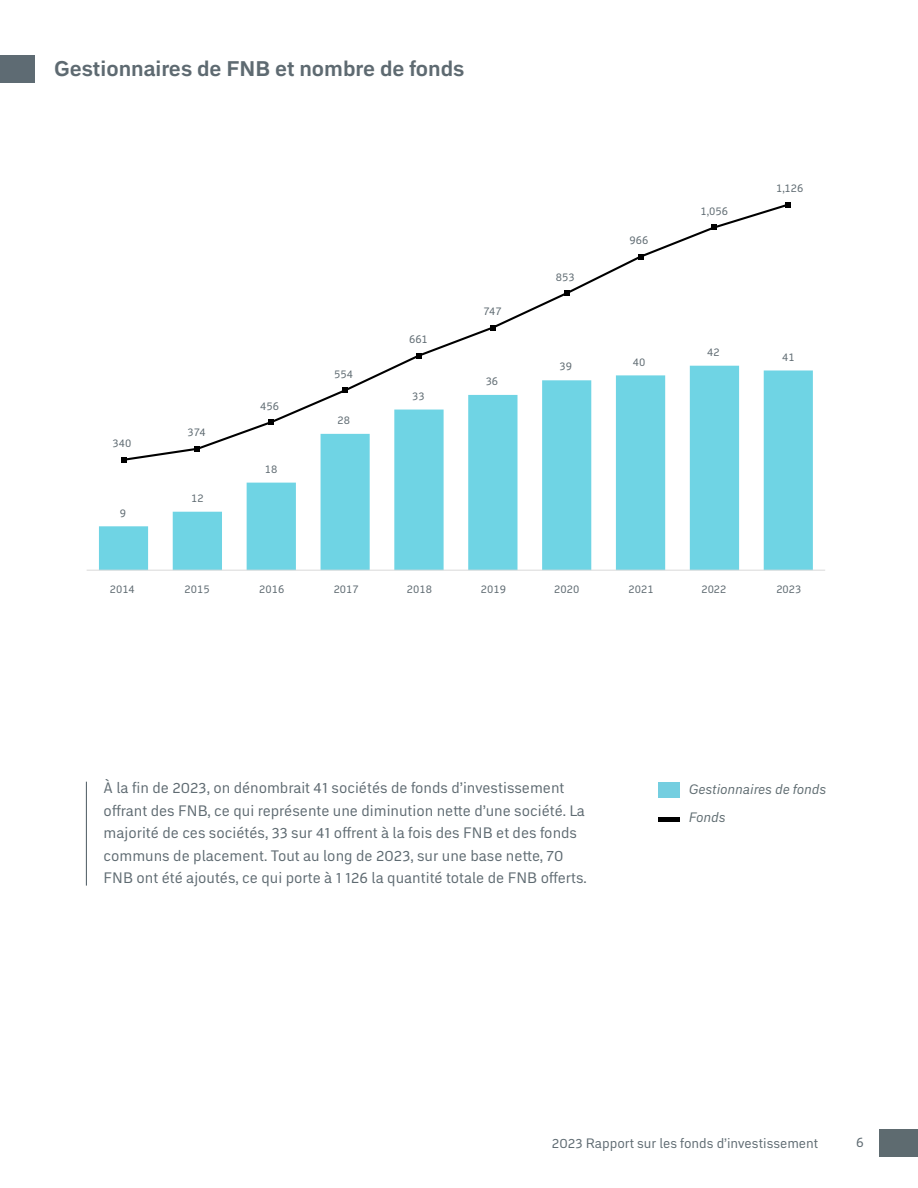
<style>
.page{position:relative;width:918px;height:1188px;background:#fff}
.page>*{position:absolute;margin:0;border:0;box-sizing:border-box;transform-origin:0 0}
.t1{font:700 21px "Embarcadero MVB Pro";color:#5e6a71}
.t2{font:15px/22.5px "Embarcadero MVB Pro";color:#5e6a71}
.t3{font:13.5px "Embarcadero MVB Pro";color:#5e6a71}
.t4{font:italic 13.5px/27.9px "Embarcadero MVB Pro";color:#5e6b70}
.t5{font:11.25px "Embarcadero MVB Pro";color:#5e6a71}
</style>
<div class="page">
<div style="left:880px;top:1130px;width:38px;height:27px;background:#5e6b70"></div>
<div style="left:0;top:55px;width:35px;height:27px;background:#5e6b73"></div>
<hr style="left:86px;top:782px;width:1px;height:104px;background:#5e6a71">
<svg style="left:99px;top:370px;width:714px;height:200px;fill:#6fd4e4"></svg>
<hr style="left:87px;top:570px;width:738px;height:1px;background:#d9d9d9">
<svg style="left:121px;top:202px;width:670px;height:260px"></svg>
<svg style="left:121px;top:457px;width:5px;height:6px"></svg>
<svg style="left:195px;top:446px;width:5px;height:5px"></svg>
<svg style="left:269px;top:420px;width:5px;height:5px"></svg>
<svg style="left:343px;top:388px;width:5px;height:5px"></svg>
<svg style="left:416px;top:353px;width:6px;height:5px"></svg>
<svg style="left:490px;top:325px;width:6px;height:5px"></svg>
<svg style="left:564px;top:291px;width:5px;height:5px"></svg>
<svg style="left:638px;top:254px;width:5px;height:5px"></svg>
<svg style="left:712px;top:225px;width:5px;height:5px"></svg>
<svg style="left:786px;top:202px;width:5px;height:5px"></svg>
<div style="left:658px;top:782px;width:21px;height:16px;background:#74cee0"></div>
<hr style="left:658px;top:817px;width:21px;height:4px;background:#000">
<h1 class="t1" style="left:54px;top:54px;width:412px">Gestionnaires de FNB et nombre de fonds</h1>
<p class="t5" style="left:112px;top:435px;width:20px">340</p>
<p class="t5" style="left:120px;top:505px;width:8px">9</p>
<p class="t5" style="left:188px;top:424px;width:20px">374</p>
<p class="t5" style="left:191px;top:490px;width:14px">12</p>
<p class="t5" style="left:260px;top:398px;width:20px">456</p>
<p class="t5" style="left:265px;top:461px;width:14px">18</p>
<p class="t5" style="left:334px;top:366px;width:20px">554</p>
<p class="t5" style="left:338px;top:412px;width:14px">28</p>
<p class="t5" style="left:409px;top:331px;width:20px">661</p>
<p class="t5" style="left:412px;top:388px;width:14px">33</p>
<p class="t5" style="left:483px;top:303px;width:20px">747</p>
<p class="t5" style="left:486px;top:373px;width:14px">36</p>
<p class="t5" style="left:556px;top:269px;width:20px">853</p>
<p class="t5" style="left:560px;top:359px;width:14px">39</p>
<p class="t5" style="left:630px;top:232px;width:20px">966</p>
<p class="t5" style="left:633px;top:354px;width:14px">40</p>
<p class="t5" style="left:701px;top:203px;width:29px">1,056</p>
<p class="t5" style="left:776px;top:180px;width:29px">1,126</p>
<p class="t5" style="left:707px;top:344px;width:14px">42</p>
<p class="t5" style="left:782px;top:349px;width:14px">41</p>
<p class="t5" style="left:110px;top:581px;width:27px">2014</p>
<p class="t5" style="left:185px;top:581px;width:27px">2015</p>
<p class="t5" style="left:259px;top:581px;width:27px">2016</p>
<p class="t5" style="left:334px;top:581px;width:27px">2017</p>
<p class="t5" style="left:407px;top:581px;width:27px">2018</p>
<p class="t5" style="left:481px;top:581px;width:27px">2019</p>
<p class="t5" style="left:554px;top:581px;width:27px">2020</p>
<p class="t5" style="left:629px;top:581px;width:27px">2021</p>
<p class="t5" style="left:701px;top:581px;width:27px">2022</p>
<p class="t5" style="left:776px;top:581px;width:27px">2023</p>
<p class="t2" style="left:104px;top:776px;width:485px">À la fin de 2023, on dénombrait 41 sociétés de fonds d’investissement offrant des FNB, ce qui représente une diminution nette d’une société. La majorité de ces sociétés, 33 sur 41 offrent à la fois des FNB et des fonds communs de placement. Tout au long de 2023, sur une base nette, 70<br>FNB ont été ajoutés, ce qui porte à 1 126 la quantité totale de FNB offerts.</p>
<p class="t4" style="left:689px;top:775px;width:139px">Gestionnaires de fonds<br>Fonds</p>
<p class="t3" style="left:552px;top:1134px;width:268px">2023 Rapport sur les fonds d’investissement</p>
<p class="t3" style="left:856px;top:1132px;width:9px">6</p>
</div>
